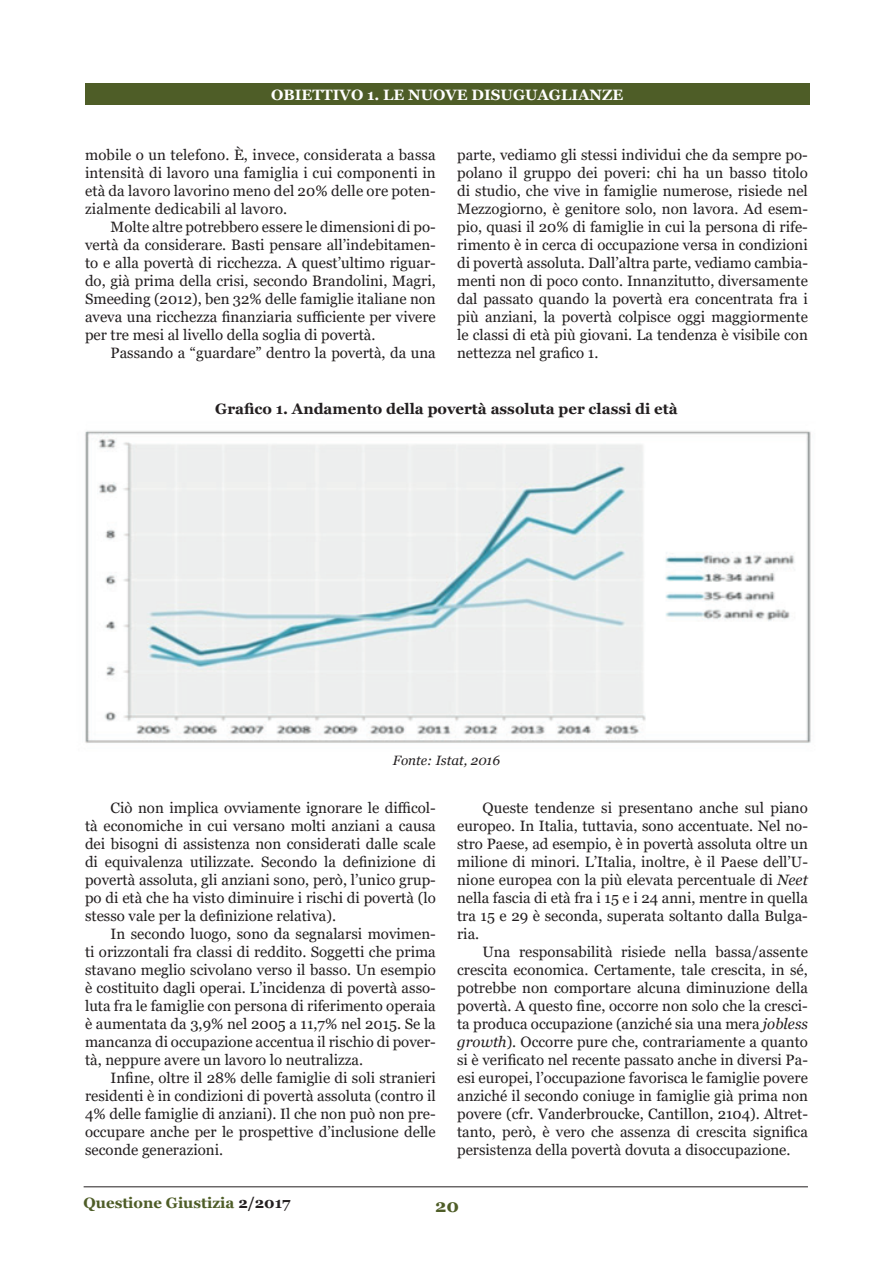
<style>
.page{position:relative;width:893px;height:1263px;background:#fff}
.page>*{position:absolute;margin:0;border:0;box-sizing:border-box;transform-origin:0 0}
.t1{font:700 18px "Georgia";color:#4e5d27}
.t2{font:15px/18px "Georgia";color:#231f20;text-align:justify}
.t3{font:700 15px "Georgia";color:#231f20}
.t4{font:700 15px "Georgia";color:#fff}
.t5{font:700 15px "Georgia";color:#4e5d27}
.t6{font:italic 13.5px "Georgia";color:#231f20}
.s1{font-style:italic}
.s2{color:#231f20}
</style>
<div class="page">
<hr style="left:84px;top:1186px;width:724px;height:1px;background:#231f20">
<div style="left:85px;top:83px;width:724px;height:22px;background:#4e5d27"></div>
<img style="left:85px;top:431px;width:726px;height:312px">
<p class="t4" style="left:271px;top:85px;width:353px">OBIETTIVO 1. LE NUOVE DISUGUAGLIANZE</p>
<p class="t2" style="left:85px;top:146px;width:352px">mobile o un telefono. È, invece, considerata a bassa intensità di lavoro una famiglia i cui componenti in età da lavoro lavorino meno del 20% delle ore poten&shy;zialmente dedicabili al lavoro.</p>
<p class="t2" style="left:85px;top:218px;width:352px;text-indent:26px">Molte altre potrebbero essere le dimensioni di po&shy;vertà da considerare. Basti pensare all’indebitamen&shy;to e alla povertà di ricchezza. A quest’ultimo riguar&shy;do, già prima della crisi, secondo Brandolini, Magri, Smeeding (2012), ben 32% delle famiglie italiane non aveva una ricchezza finanziaria sufficiente per vivere per tre mesi al livello della soglia di povertà.</p>
<p class="t2" style="left:111px;top:344px;width:327px">Passando a “guardare” dentro la povertà, da una</p>
<p class="t2" style="left:457px;top:146px;width:352px">parte, vediamo gli stessi individui che da sempre po&shy;polano il gruppo dei poveri: chi ha un basso titolo di studio, che vive in famiglie numerose, risiede nel Mezzogiorno, è genitore solo, non lavora. Ad esem&shy;pio, quasi il 20% di famiglie in cui la persona di rife&shy;rimento è in cerca di occupazione versa in condizioni di povertà assoluta. Dall’altra parte, vediamo cambia&shy;menti non di poco conto. Innanzitutto, diversamente dal passato quando la povertà era concentrata fra i più anziani, la povertà colpisce oggi maggiormente le classi di età più giovani. La tendenza è visibile con nettezza nel grafico 1.</p>
<p class="t3" style="left:215px;top:399px;width:464px">Grafico 1. Andamento della povertà assoluta per classi di età</p>
<p class="t6" style="left:393px;top:752px;width:109px">Fonte: Istat, 2016</p>
<p class="t2" style="left:85px;top:799px;width:352px;text-indent:26px">Ciò non implica ovviamente ignorare le difficol&shy;tà economiche in cui versano molti anziani a causa dei bisogni di assistenza non considerati dalle scale di equivalenza utilizzate. Secondo la definizione di povertà assoluta, gli anziani sono, però, l’unico grup&shy;po di età che ha visto diminuire i rischi di povertà (lo stesso vale per la definizione relativa).</p>
<p class="t2" style="left:85px;top:925px;width:352px;text-indent:26px">In secondo luogo, sono da segnalarsi movimen&shy;ti orizzontali fra classi di reddito. Soggetti che prima stavano meglio scivolano verso il basso. Un esempio è costituito dagli operai. L’incidenza di povertà asso&shy;luta fra le famiglie con persona di riferimento operaia è aumentata da 3,9% nel 2005 a 11,7% nel 2015. Se la mancanza di occupazione accentua il rischio di pover&shy;tà, neppure avere un lavoro lo neutralizza.</p>
<p class="t2" style="left:85px;top:1069px;width:352px;text-indent:26px">Infine, oltre il 28% delle famiglie di soli stranieri residenti è in condizioni di povertà assoluta (contro il 4% delle famiglie di anziani). Il che non può non pre&shy;occupare anche per le prospettive d’inclusione delle seconde generazioni.</p>
<p class="t2" style="left:457px;top:799px;width:352px;text-indent:26px">Queste tendenze si presentano anche sul piano europeo. In Italia, tuttavia, sono accentuate. Nel no&shy;stro Paese, ad esempio, è in povertà assoluta oltre un milione di minori. L’Italia, inoltre, è il Paese dell’U&shy;nione europea con la più elevata percentuale di <span class="s1">Neet </span>nella fascia di età fra i 15 e i 24 anni, mentre in quella tra 15 e 29 è seconda, superata soltanto dalla Bulga&shy;ria.</p>
<p class="t2" style="left:457px;top:943px;width:352px;text-indent:26px">Una responsabilità risiede nella bassa/assente crescita economica. Certamente, tale crescita, in sé, potrebbe non comportare alcuna diminuzione della povertà. A questo fine, occorre non solo che la cresci&shy;ta produca occupazione (anziché sia una mera <span class="s1">jobless growth</span>). Occorre pure che, contrariamente a quanto si è verificato nel recente passato anche in diversi Pa&shy;esi europei, l’occupazione favorisca le famiglie povere anziché il secondo coniuge in famiglie già prima non povere (cfr. Vanderbroucke, Cantillon, 2104). Altret&shy;tanto, però, è vero che assenza di crescita significa persistenza della povertà dovuta a disoccupazione.</p>
<p class="t5" style="left:84px;top:1193px;width:208px">Questione Giustizia <span class="s2">2/2017</span></p>
<p class="t1" style="left:435px;top:1194px;width:25px">20</p>
</div>
